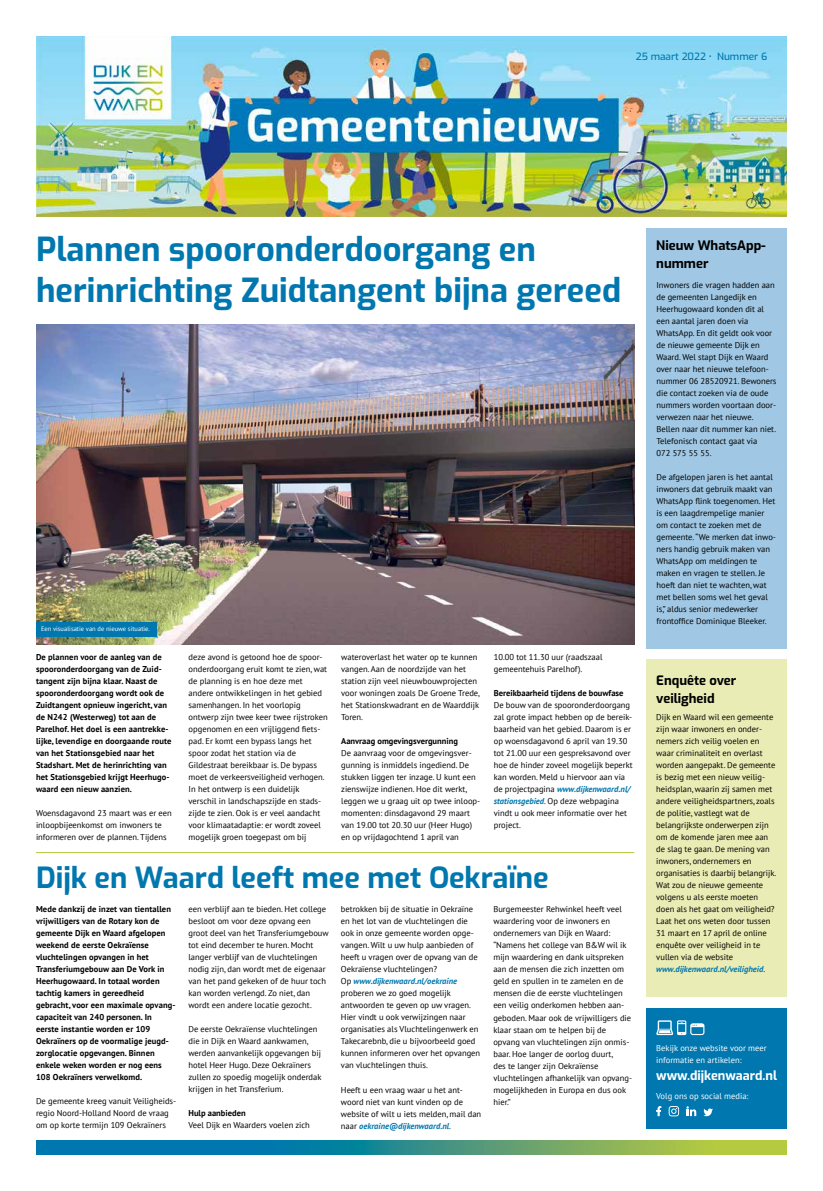
<style>
.page{position:relative;width:823px;height:1191px;background:#fff}
.page>*{position:absolute;margin:0;border:0;box-sizing:border-box;transform-origin:0 0}
.t1{font:700 33px/41px "Exo";color:#0077af}
.t2{font:700 29px "Exo";color:#0077af}
.t3{font:700 13px/18px "Exo";color:#000}
.t4{font:700 12.7px "Exo";color:#fff}
.t5{font:500 10px "Exo";color:#0077af}
.t6{font:8.5px/12px "PT Sans";color:#000}
.t7{font:700 8.5px/12px "PT Sans";letter-spacing:.01em;color:#000}
.t8{font:8.5px/12px "PT Sans";color:#fff}
.t9{font:6.5px "PT Sans";color:#fff}
.s1{font-weight:700;font-style:italic;color:#0077af}
</style>
<div class="page">
<img style="left:37px;top:36px;width:748px;height:180px">
<svg style="left:36px;top:1140px;width:750px;height:15px;background:#439583"></svg>
<div style="left:646px;top:659px;width:140px;height:337px;background:#e9ecb4"></div>
<div style="left:646px;top:228px;width:140px;height:420px;background:#a0c7e3"></div>
<hr style="left:36px;top:852px;width:598px;height:1px;background:#b5ca3f">
<div style="left:646px;top:1008px;width:140px;height:120px;background:#0077af"></div>
<svg style="left:656px;top:1020px;width:48px;height:15px"></svg>
<svg style="left:668px;top:1106px;width:10px;height:10px"></svg>
<svg style="left:686px;top:1106px;width:9px;height:10px"></svg>
<svg style="left:703px;top:1108px;width:9px;height:8px"></svg>
<svg style="left:656px;top:1106px;width:4px;height:10px"></svg>
<img style="left:36px;top:324px;width:598px;height:320px">
<div style="left:36px;top:622px;width:121px;height:14px;background:#0077af"></div>
<p class="t5" style="left:635px;top:49px;width:133px">25 maart 2022 • Nummer 6</p>
<h1 class="t1" style="left:36px;top:227px;width:586px">Plannen spooronderdoorgang en herinrichting Zuidtangent bijna gereed</h1>
<p class="t9" style="left:41px;top:625px;width:110px">Een visualisatie van de nieuwe situatie.</p>
<h3 class="t3" style="left:656px;top:236px;width:111px">Nieuw WhatsApp&shy;nummer</h3>
<p class="t6" style="left:656px;top:279px;width:121px">Inwoners die vragen hadden aan de gemeenten Langedijk en<br>Heerhugowaard konden dit al een aantal jaren doen via<br>WhatsApp. En dit geldt ook voor de nieuwe gemeente Dijk en<br>Waard. Wel stapt Dijk en Waard over naar het nieuwe telefoon&shy;nummer 06 28520921. Bewoners die contact zoeken via de oude nummers worden voortaan door&shy;verwezen naar het nieuwe.<br>Bellen naar dit nummer kan niet.<br>Telefonisch contact gaat via<br>072 575 55 55.</p>
<p class="t6" style="left:656px;top:471px;width:121px">De afgelopen jaren is het aantal inwoners dat gebruik maakt van<br>WhatsApp flink toegenomen. Het is een laagdrempelige manier om contact te zoeken met de gemeente. “We merken dat inwo&shy;ners handig gebruik maken van<br>WhatsApp om meldingen te maken en vragen te stellen. Je hoeft dan niet te wachten, wat met bellen soms wel het geval is,” aldus senior medewerker frontoffice Dominique Bleeker.</p>
<p class="t7" style="left:36px;top:651px;width:137px">De plannen voor de aanleg van de spooronderdoorgang van de Zuid&shy;tangent zijn bijna klaar. Naast de spooronderdoorgang wordt ook de Zuidtangent opnieuw ingericht, van de N242 (Westerweg) tot aan de Parelhof. Het doel is een aantrekke&shy;lijke, levendige en doorgaande route van het Stationsgebied naar het Stadshart. Met de herinrichting van het Stationsgebied krijgt Heerhugo&shy;waard een nieuw aanzien.</p>
<p class="t6" style="left:36px;top:807px;width:137px">Woensdagavond 23 maart was er een inloopbijeenkomst om inwoners te informeren over de plannen. Tijdens</p>
<p class="t6" style="left:188px;top:651px;width:140px">deze avond is getoond hoe de spoor&shy;onderdoorgang eruit komt te zien, wat de planning is en hoe deze met andere ontwikkelingen in het gebied samenhangen. In het voorlopig ontwerp zijn twee keer twee rijstroken opgenomen en een vrijliggend fiets&shy;pad. Er komt een bypass langs het spoor zodat het station via de Gildestraat bereikbaar is. De bypass moet de verkeersveiligheid verhogen.<br>In het ontwerp is een duidelijk verschil in landschapszijde en stads&shy;zijde te zien. Ook is er veel aandacht voor klimaatadaptie: er wordt zoveel mogelijk groen toegepast om bij</p>
<p class="t6" style="left:341px;top:651px;width:140px">wateroverlast het water op te kunnen vangen. Aan de noordzijde van het station zijn veel nieuwbouwprojecten voor woningen zoals De Groene Trede, het Stationskwadrant en de Waarddijk<br>Toren.</p>
<p class="t7" style="left:341px;top:735px;width:118px">Aanvraag omgevingsvergunning</p>
<p class="t6" style="left:341px;top:747px;width:140px">De aanvraag voor de omgevingsver&shy;gunning is inmiddels ingediend. De stukken liggen ter inzage. U kunt een zienswijze indienen. Hoe dit werkt, leggen we u graag uit op twee inloop&shy;momenten: dinsdagavond 29 maart van 19.00 tot 20.30 uur (Heer Hugo) en op vrijdagochtend 1 april van</p>
<p class="t6" style="left:493px;top:651px;width:110px">10.00 tot 11.30 uur (raadszaal gemeentehuis Parelhof).</p>
<p class="t7" style="left:493px;top:687px;width:131px">Bereikbaarheid tijdens de bouwfase</p>
<p class="t6" style="left:493px;top:699px;width:140px">De bouw van de spooronderdoorgang zal grote impact hebben op de bereik&shy;baarheid van het gebied. Daarom is er op woensdagavond 6 april van 19.30 tot 21.00 uur een gespreksavond over hoe de hinder zoveel mogelijk beperkt kan worden. Meld u hiervoor aan via de projectpagina <span class="s1">www.dijkenwaard.nl/ stationsgebied</span>. Op deze webpagina vindt u ook meer informatie over het project.</p>
<h2 class="t2" style="left:36px;top:856px;width:514px">Dijk en Waard leeft mee met Oekraïne</h2>
<p class="t7" style="left:36px;top:903px;width:141px">Mede dankzij de inzet van tientallen vrijwilligers van de Rotary kon de gemeente Dijk en Waard afgelopen weekend de eerste Oekraïense vluchtelingen opvangen in het<br>Transferiumgebouw aan De Vork in<br>Heerhugowaard. In totaal worden tachtig kamers in gereedheid gebracht, voor een maximale opvang&shy;capaciteit van 240 personen. In eerste instantie worden er 109<br>Oekraïners op de voormalige jeugd&shy;zorglocatie opgevangen. Binnen enkele weken worden er nog eens<br>108 Oekraïners verwelkomd.</p>
<p class="t6" style="left:36px;top:1095px;width:142px">De gemeente kreeg vanuit Veiligheids&shy;regio Noord-Holland Noord de vraag om op korte termijn 109 Oekraïners</p>
<p class="t6" style="left:188px;top:903px;width:142px">een verblijf aan te bieden. Het college besloot om voor deze opvang een groot deel van het Transferiumgebouw tot eind december te huren. Mocht langer verblijf van de vluchtelingen nodig zijn, dan wordt met de eigenaar van het pand gekeken of de huur toch kan worden verlengd. Zo niet, dan wordt een andere locatie gezocht.</p>
<p class="t6" style="left:188px;top:1023px;width:134px">De eerste Oekraïense vluchtelingen die in Dijk en Waard aankwamen, werden aanvankelijk opgevangen bij hotel Heer Hugo. Deze Oekraïners zullen zo spoedig mogelijk onderdak krijgen in het Transferium.</p>
<p class="t7" style="left:188px;top:1107px;width:59px">Hulp aanbieden</p>
<p class="t6" style="left:188px;top:1119px;width:123px">Veel Dijk en Waarders voelen zich</p>
<p class="t6" style="left:341px;top:903px;width:141px">betrokken bij de situatie in Oekraïne en het lot van de vluchtelingen die ook in onze gemeente worden opge&shy;vangen. Wilt u uw hulp aanbieden of heeft u vragen over de opvang van de Oekraïense vluchtelingen?<br>Op <span class="s1">www.dijkenwaard.nl/oekraine </span>proberen we zo goed mogelijk antwoorden te geven op uw vragen.<br>Hier vindt u ook verwijzingen naar organisaties als Vluchtelingenwerk en Takecarebnb, die u bijvoorbeeld goed kunnen informeren over het opvangen van vluchtelingen thuis.</p>
<p class="t6" style="left:341px;top:1083px;width:142px">Heeft u een vraag waar u het ant&shy;woord niet van kunt vinden op de website of wilt u iets melden, mail dan naar <span class="s1">oekraine@dijkenwaard.nl</span>.</p>
<p class="t6" style="left:493px;top:903px;width:140px">Burgemeester Rehwinkel heeft veel waardering voor de inwoners en ondernemers van Dijk en Waard: “Namens het college van B&amp;W wil ik mijn waardering en dank uitspreken aan de mensen die zich inzetten om geld en spullen in te zamelen en de mensen die de eerste vluchtelingen een veilig onderkomen hebben aan&shy;geboden. Maar ook de vrijwilligers die klaar staan om te helpen bij de opvang van vluchtelingen zijn onmis&shy;baar. Hoe langer de oorlog duurt,<br>des te langer zijn Oekraïense vluchtelingen afhankelijk van opvang&shy;mogelijkheden in Europa en dus ook hier.”</p>
<h3 class="t3" style="left:656px;top:671px;width:81px">Enquête over veiligheid</h3>
<p class="t6" style="left:656px;top:711px;width:121px">Dijk en Waard wil een gemeente zijn waar inwoners en onder&shy;nemers zich veilig voelen en waar criminaliteit en overlast worden aangepakt. De gemeente is bezig met een nieuw veilig&shy;heidsplan, waarin zij samen met andere veiligheidspartners, zoals de politie, vastlegt wat de belangrijkste onderwerpen zijn om de komende jaren mee aan de slag te gaan. De mening van inwoners, ondernemers en organisaties is daarbij belangrijk.<br>Wat zou de nieuwe gemeente volgens u als eerste moeten doen als het gaat om veiligheid?<br>Laat het ons weten door tussen<br>31 maart en 17 april de online enquête over veiligheid in te vullen via de website <span class="s1">www.dijkenwaard.nl/veiligheid</span>.</p>
<p class="t8" style="left:656px;top:1041px;width:112px">Bekijk onze website voor meer informatie en artikelen:</p>
<p class="t8" style="left:656px;top:1089px;width:94px">Volg ons op social media:</p>
<h3 class="t4" style="left:656px;top:1066px;width:122px">www.dijkenwaard.nl</h3>
</div>
